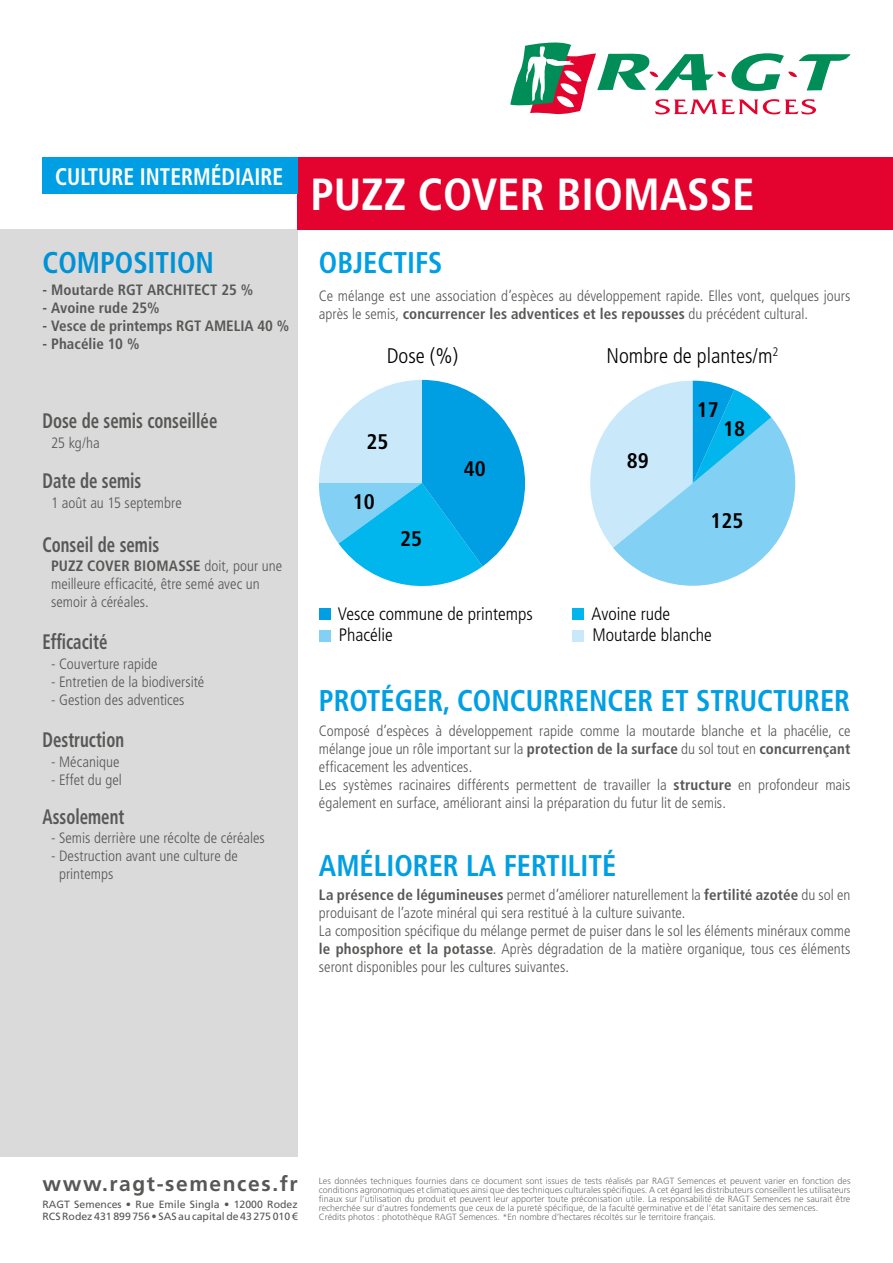
<style>
.page{position:relative;width:893px;height:1263px;background:#fff}
.page>*{position:absolute;margin:0;border:0;box-sizing:border-box;transform-origin:0 0}
.t1{font:700 condensed 45px "Frutiger LT Std";color:#fff}
.t2{font:700 condensed 30px "Frutiger LT Std";color:#009fe3;scale:.95 1}
.t3{font:700 condensed 30px "Frutiger LT Std";color:#0092d5;scale:.95 1}
.t4{font:700 condensed 24px "Frutiger LT Std";color:#fff;scale:.9 1}
.t5{font:300 condensed 21.15px "Frutiger LT Std";color:#000}
.t6{font:700 condensed 21.15px "Frutiger LT Std";color:#000}
.t7{font:700 condensed 21px "Frutiger LT Std";color:#575756;scale:.8 1}
.t8{font:700 21px "Frutiger LT Std";letter-spacing:.075em;color:#575756}
.t9{font:300 condensed 18px "Frutiger LT Std";color:#000}
.t10{font:300 condensed 15px/18px "Frutiger LT Std";color:#575756}
.t11{font:700 condensed 15px "Frutiger LT Std";letter-spacing:.005em;color:#575756}
.t12{font:10.5px/12.6px "Frutiger LT Std";color:#575756}
.t13{font:300 9px/9px "Frutiger LT Std";color:#706f6f}
.s1{font-weight:700}
</style>
<div class="page">
<div style="left:0;top:230px;width:298px;height:927px;background:#dadada"></div>
<svg style="left:510px;top:43px;width:340px;height:72px"></svg>
<div style="left:298px;top:157px;width:595px;height:73px;background:#e4032e"></div>
<div style="left:43px;top:157px;width:255px;height:36px;background:#009fe3"></div>
<svg style="left:319px;top:380px;width:206px;height:207px"></svg>
<svg style="left:590px;top:381px;width:206px;height:205px"></svg>
<div style="left:319px;top:609px;width:11px;height:11px;background:#009fe3"></div>
<div style="left:572px;top:609px;width:12px;height:11px;background:#00b6ed"></div>
<div style="left:319px;top:630px;width:11px;height:11px;background:#83d0f5"></div>
<div style="left:572px;top:630px;width:12px;height:11px;background:#c9e9fb"></div>
<h3 class="t4" style="left:55px;top:162px;width:255px">CULTURE INTERMÉDIAIRE</h3>
<h2 class="t3" style="left:43px;top:245px;width:182px">COMPOSITION</h2>
<p class="t11" style="left:43px;top:281px;width:212px">- Moutarde RGT ARCHITECT 25 %</p>
<p class="t11" style="left:43px;top:299px;width:119px">- Avoine rude 25%</p>
<p class="t11" style="left:43px;top:317px;width:248px">- Vesce de printemps RGT AMELIA 40 %</p>
<p class="t11" style="left:43px;top:335px;width:98px">- Phacélie 10 %</p>
<h3 class="t7" style="left:43px;top:408px;width:220px">Dose de semis conseillée</h3>
<p class="t10" style="left:51px;top:434px;width:50px">25 kg/ha</p>
<h3 class="t7" style="left:43px;top:468px;width:125px">Date de semis</h3>
<p class="t10" style="left:51px;top:493px;width:132px">1 août au 15 septembre</p>
<h3 class="t7" style="left:43px;top:532px;width:147px">Conseil de semis</h3>
<p class="t10" style="left:51px;top:557px;width:233px"><span class="s1">PUZZ COVER BIOMASSE</span> doit, pour une meilleure efficacité, être semé avec un semoir à céréales.</p>
<h3 class="t7" style="left:43px;top:630px;width:83px">Efficacité</h3>
<p class="t10" style="left:51px;top:655px;width:108px">- Couverture rapide</p>
<p class="t10" style="left:51px;top:673px;width:155px">- Entretien de la biodiversité</p>
<p class="t10" style="left:51px;top:691px;width:135px">- Gestion des adventices</p>
<h3 class="t7" style="left:43px;top:727px;width:103px">Destruction</h3>
<p class="t10" style="left:51px;top:753px;width:70px">- Mécanique</p>
<p class="t10" style="left:51px;top:771px;width:72px">- Effet du gel</p>
<h3 class="t7" style="left:43px;top:804px;width:104px">Assolement</h3>
<p class="t10" style="left:51px;top:829px;width:215px">- Semis derrière une récolte de céréales</p>
<p class="t10" style="left:59px;top:847px;width:180px;text-indent:-8px">- Destruction avant une culture de printemps</p>
<h1 class="t1" style="left:310px;top:168px;width:446px">PUZZ COVER BIOMASSE</h1>
<h2 class="t2" style="left:319px;top:245px;width:132px">OBJECTIFS</h2>
<p class="t10" style="left:319px;top:287px;width:533px">Ce mélange est une association d’espèces au développement rapide. Elles vont, quelques jours après le semis, <span class="s1">concurrencer les adventices et les repousses</span> du précédent cultural.</p>
<h3 class="t5" style="left:316px;top:344px;width:143px">Dose (%)Dose (%)</h3>
<h3 class="t5" style="left:677px;top:344px;width:174px">Nombre de plantes/m<sup>2</sup></h3>
<h3 class="t5" style="left:606px;top:344px;width:174px">Nombre de plantes/m<sup>2</sup></h3>
<h3 class="t6" style="left:697px;top:397px;width:23px">17</h3>
<h3 class="t6" style="left:723px;top:416px;width:23px">18</h3>
<h3 class="t6" style="left:366px;top:429px;width:23px">25</h3>
<h3 class="t6" style="left:353px;top:489px;width:23px">10</h3>
<h3 class="t6" style="left:400px;top:526px;width:23px">25</h3>
<h3 class="t6" style="left:464px;top:456px;width:23px">40</h3>
<h3 class="t6" style="left:627px;top:448px;width:23px">89</h3>
<h3 class="t6" style="left:710px;top:508px;width:34px">125</h3>
<p class="t9" style="left:338px;top:603px;width:197px">Vesce commune de printemps</p>
<p class="t9" style="left:591px;top:603px;width:80px">Avoine rude</p>
<p class="t9" style="left:339px;top:625px;width:56px">Phacélie</p>
<p class="t9" style="left:592px;top:625px;width:121px">Moutarde blanche</p>
<h2 class="t2" style="left:319px;top:683px;width:561px">PROTÉGER, CONCURRENCER ET STRUCTURER</h2>
<p class="t10" style="left:319px;top:722px;width:533px">Composé d’espèces à développement rapide comme la moutarde blanche et la phacélie, ce mélange joue un rôle important sur la <span class="s1">protection de la surface</span> du sol tout en <span class="s1">concurrençant </span>efficacement les adventices.<br>Les systèmes racinaires différents permettent de travailler la <span class="s1">structure</span> en profondeur mais également en surface, améliorant ainsi la préparation du futur lit de semis.</p>
<h2 class="t2" style="left:319px;top:848px;width:315px">AMÉLIORER LA FERTILITÉ</h2>
<p class="t10" style="left:319px;top:886px;width:533px"><span class="s1">La présence de légumineuses</span> permet d’améliorer naturellement la <span class="s1">fertilité azotée</span> du sol en produisant de l’azote minéral qui sera restitué à la culture suivante.<br>La composition spécifique du mélange permet de puiser dans le sol les éléments minéraux comme <span class="s1">le phosphore et la potasse</span>. Après dégradation de la matière organique, tous ces éléments seront disponibles pour les cultures suivantes.</p>
<h3 class="t8" style="left:43px;top:1171px;width:257px">www.ragt-semences.fr</h3>
<p class="t12" style="left:43px;top:1198px;width:257px">RAGT Semences • Rue Emile Singla • 12000 Rodez<br>RCS Rodez 431 899 756 • SAS au capital de 43 275 010 €</p>
<p class="t13" style="left:319px;top:1177px;width:533px">Les données techniques fournies dans ce document sont issues de tests réalisés par RAGT Semences et peuvent varier en fonction des conditions agronomiques et climatiques ainsi que des techniques culturales spécifiques. A cet égard les distributeurs conseillent les utilisateurs finaux sur l’utilisation du produit et peuvent leur apporter toute préconisation utile. La responsabilité de RAGT Semences ne saurait être recherchée sur d’autres fondements que ceux de la pureté spécifique, de la faculté germinative et de l’état sanitaire des semences.<br>Crédits photos : photothèque RAGT Semences. *En nombre d’hectares récoltés sur le territoire français.</p>
</div>
